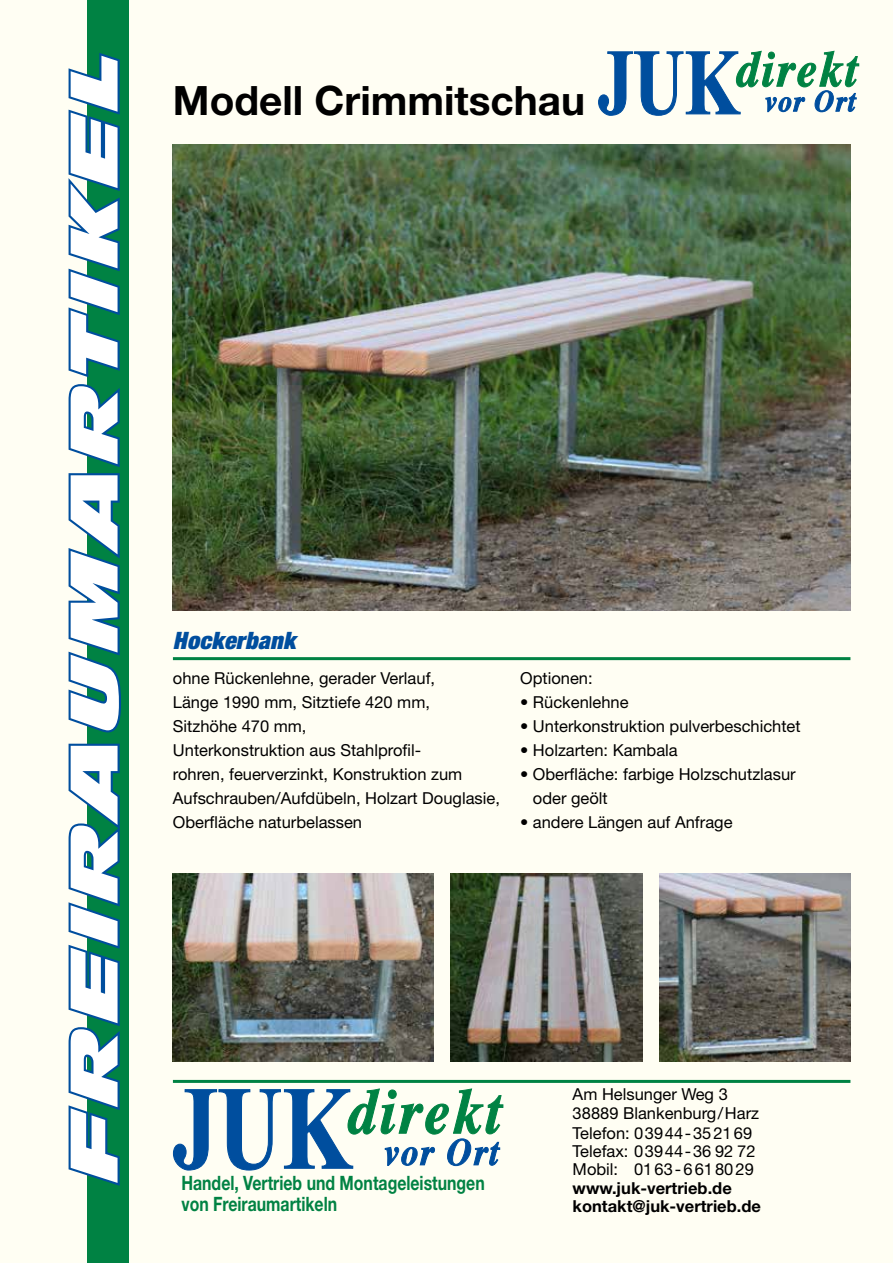
<style>
.page{position:relative;width:893px;height:1263px;background:#fffef3}
.page>*{position:absolute;margin:0;border:0;box-sizing:border-box;transform-origin:0 0}
.t1{font:italic 65.7px "Antique Olive Nord";color:#fff;scale:1.25 1}
.t2{font:700 40.5px "Helvetica Neue LT Pro";color:#000}
.t3{font:italic 900 condensed 24px "Helvetica Neue LT Pro";letter-spacing:.015em;color:#004e9e}
.t4{font:700 19.8px/21.5px "Helvetica Neue LT Pro";color:#008243;scale:.8 1}
.t5{font:16.5px/24px "Helvetica Neue LT Pro";color:#000}
.t6{font:700 16.5px/18.3px "Helvetica Neue LT Pro";color:#000}
</style>
<div class="page">
<div style="left:87px;top:0;width:42px;height:1263px;background:#008243"></div>
<svg style="left:68px;top:743px;width:52px;height:443px"></svg>
<svg style="left:68px;top:53px;width:53px;height:680px"></svg>
<svg style="left:598px;top:51px;width:261px;height:65px"></svg>
<img style="left:173px;top:874px;width:261px;height:187px">
<img style="left:451px;top:874px;width:191px;height:187px">
<img style="left:659px;top:874px;width:191px;height:187px">
<svg style="left:172px;top:1088px;width:331px;height:83px"></svg>
<hr style="left:173px;top:1080px;width:677px;height:3px;background:#008243">
<hr style="left:173px;top:657px;width:677px;height:3px;background:#008243">
<img style="left:173px;top:145px;width:677px;height:465px">
<h1 class="t1" style="left:52px;top:1180px;width:906px;rotate:-90deg">FREIRAUMARTIKEL</h1>
<h2 class="t2" style="left:173px;top:75px;width:414px">Modell Crimmitschau</h2>
<h3 class="t3" style="left:173px;top:625px;width:124px">Hockerbank</h3>
<p class="t5" style="left:173px;top:666px;width:328px">ohne Rückenlehne, gerader Verlauf,<br>Länge 1990 mm, Sitztiefe 420 mm,<br>Sitzhöhe 470 mm,<br>Unterkonstruktion aus Stahlprofil-<br>rohren, feuerverzinkt, Konstruktion zum Aufschrauben/Aufdübeln, Holzart Douglasie, Oberfläche naturbelassen</p>
<p class="t5" style="left:520px;top:666px;width:74px">Optionen:</p>
<p class="t5" style="left:520px;top:690px;width:110px">• Rückenlehne</p>
<p class="t5" style="left:520px;top:714px;width:282px">• Unterkonstruktion pulverbeschichtet</p>
<p class="t5" style="left:520px;top:738px;width:159px">• Holzarten: Kambala</p>
<p class="t5" style="left:533px;top:762px;width:264px;text-indent:-13px">• Oberfläche: farbige Holzschutzlasur oder geölt</p>
<p class="t5" style="left:520px;top:810px;width:214px">• andere Längen auf Anfrage</p>
<p class="t4" style="left:181px;top:1171px;width:381px">Handel, Vertrieb und Montageleistungen von Freiraumartikeln</p>
<p class="t5" style="left:573px;top:1085px;width:188px;line-height:18.3px">Am Helsunger Weg 3<br>38889 Blankenburg/Harz</p>
<p class="t5" style="left:573px;top:1123px;width:184px;line-height:18.3px">Telefon: 03944- 352169<br>Telefax: 03944- 36 92 72<br>Mobil: 0163 - 6618029</p>
<p class="t6" style="left:573px;top:1178px;width:190px">www.juk-vertrieb.de kontakt@juk-vertrieb.de</p>
</div>
